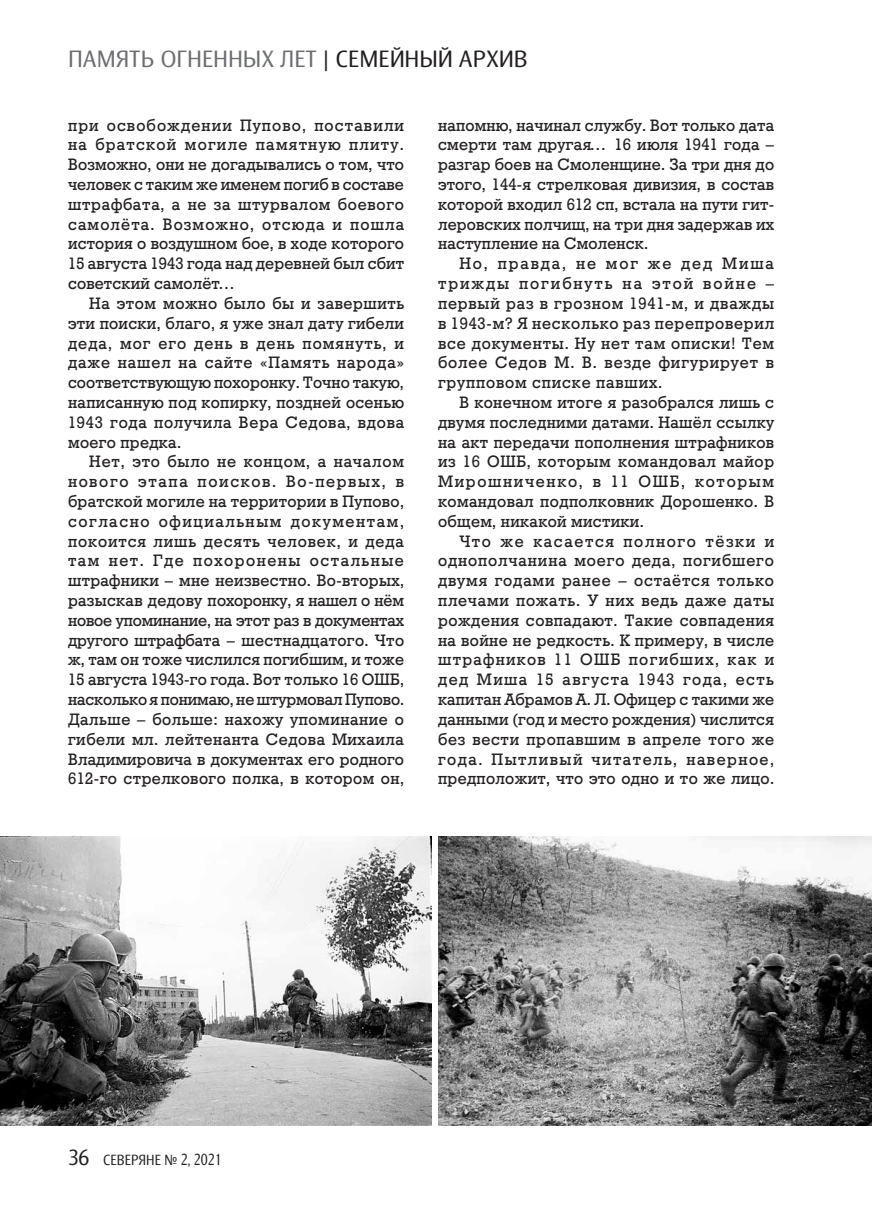
<style>
.page{position:relative;width:872px;height:1221px;background:#fff}
.page>*{position:absolute;margin:0;border:0;box-sizing:border-box;transform-origin:0 0}
.t1{font:24px "Barnaul Grotesk";letter-spacing:.01em;color:#6d6e71;scale:1.1 1}
.t2{font:16.5px/19.8px "Geo Slb 712 Md BT";letter-spacing:.02em;color:#231f20;text-align:justify}
.t3{font:15px "Barnaul Grotesk";letter-spacing:.01em;color:#231f20}
.s1{color:#231f20}
.s2{font-size:22.5px}
.s3{font-size:16.5px}
</style>
<div class="page">
<img style="left:438px;top:836px;width:434px;height:289px">
<img style="left:0;top:836px;width:432px;height:289px">
<h1 class="t1" style="left:68px;top:45px;width:419px">ПАМЯТЬ ОГНЕННЫХ ЛЕТ <span class="s1">| СЕМЕЙНЫЙ АРХИВ</span></h1>
<p class="t2" style="left:68px;top:115px;width:337px">при освобождении Пупово, поставили на братской могиле памятную плиту.<br>Возможно, они не догадывались о том, что человек с таким же именем погиб в составе штрафбата, а не за штурвалом боевого самолёта. Возможно, отсюда и пошла история о воздушном бое, в ходе которого 15 августа 1943 года над деревней был сбит советский самолёт…</p>
<p class="t2" style="left:68px;top:293px;width:338px;text-indent:21px">На этом можно было бы и завершить эти поиски, благо, я уже знал дату гибели деда, мог его день в день помянуть, и даже нашел на сайте «Память народа» соответствующую похоронку. Точно такую, написанную под копирку, поздней осенью 1943 года получила Вера Седова, вдова моего предка.</p>
<p class="t2" style="left:68px;top:452px;width:338px;text-indent:21px">Нет, это было не концом, а началом нового этапа поисков. Во-первых, в братской могиле на территории в Пупово, согласно официальным документам, покоится лишь десять человек, и деда там нет. Где похоронены остальные штрафники – мне неизвестно. Во-вторых, разыскав дедову похоронку, я нашел о нём новое упоминание, на этот раз в документах другого штрафбата – шестнадцатого. Что ж, там он тоже числился погибшим, и тоже 15 августа 1943-го года. Вот только 16 ОШБ, насколько я понимаю, не штурмовал Пупово.<br>Дальше – больше: нахожу упоминание о гибели мл. лейтенанта Седова Михаила Владимировича в документах его родного 612-го стрелкового полка, в котором он,</p>
<p class="t2" style="left:438px;top:115px;width:337px">напомню, начинал службу. Вот только дата смерти там другая… 16 июля 1941 года – разгар боев на Смоленщине. За три дня до этого, 144-я стрелковая дивизия, в состав которой входил 612 сп, встала на пути гит&shy;леровских полчищ, на три дня задержав их наступление на Смоленск.</p>
<p class="t2" style="left:438px;top:254px;width:337px;text-indent:21px">Но, правда, не мог же дед Миша трижды погибнуть на этой войне – первый раз в грозном 1941-м, и дважды в 1943-м? Я несколько раз перепроверил все документы. Ну нет там описки! Тем более Седов М. В. везде фигурирует в групповом списке павших.</p>
<p class="t2" style="left:438px;top:392px;width:338px;text-indent:21px">В конечном итоге я разобрался лишь с двумя последними датами. Нашёл ссылку на акт передачи пополнения штрафников из 16 ОШБ, которым командовал майор Мирошниченко, в 11 ОШБ, которым командовал подполковник Дорошенко. В общем, никакой мистики.</p>
<p class="t2" style="left:438px;top:531px;width:338px;text-indent:21px">Что же касается полного тёзки и однополчанина моего деда, погибшего двумя годами ранее – остаётся только плечами пожать. У них ведь даже даты рождения совпадают. Такие совпадения на войне не редкость. К примеру, в числе штрафников 11 ОШБ погибших, как и дед Миша 15 августа 1943 года, есть капитан Абрамов А. Л. Офицер с такими же данными (год и место рождения) числится без вести пропавшим в апреле того же года. Пытливый читатель, наверное, предположит, что это одно и то же лицо.</p>
<p class="t3" style="left:68px;top:1150px;width:155px"><span class="s2">36</span> СЕВЕРЯНЕ № <span class="s3">2, 2021</span></p>
</div>
